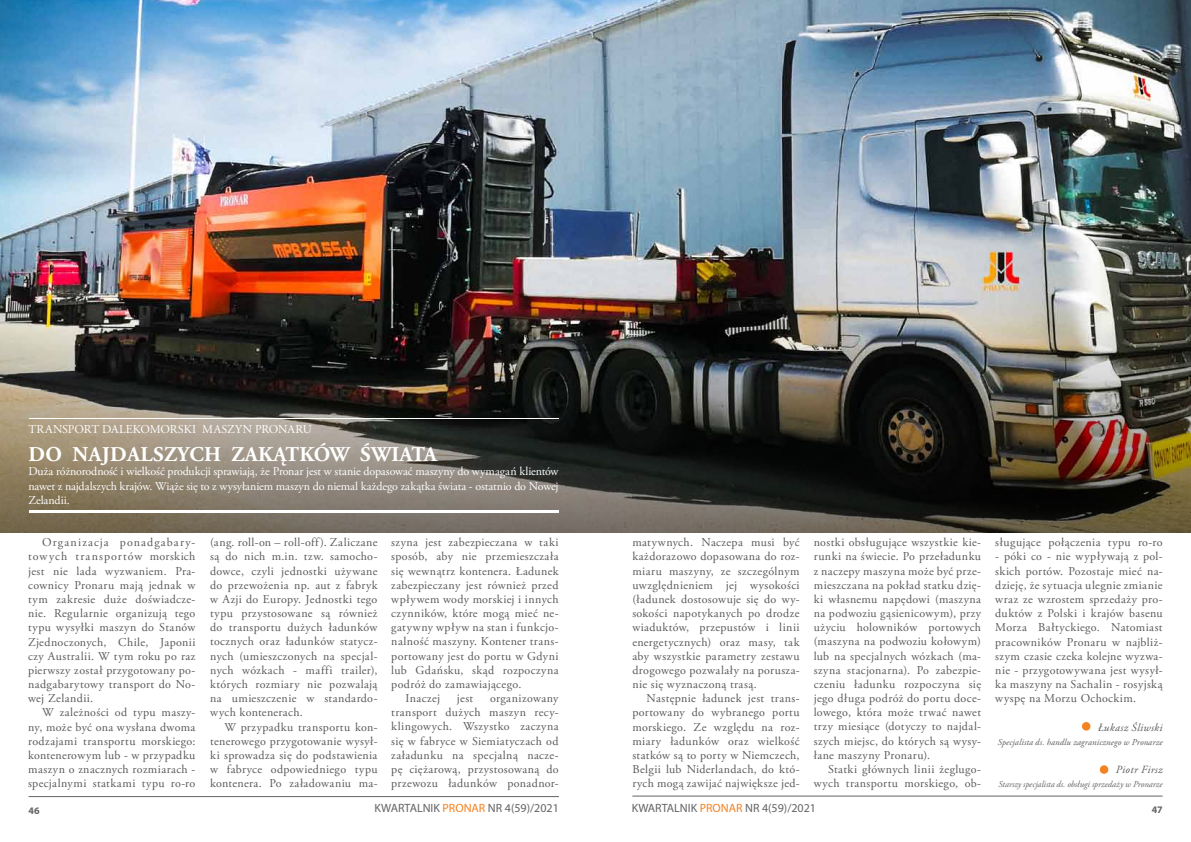
<style>
.page{position:relative;width:1191px;height:842px;background:#fff}
.page>*{position:absolute;margin:0;border:0;box-sizing:border-box;transform-origin:0 0}
.t1{font:700 21px "Adobe Garamond Pro";letter-spacing:.015em;color:#fff}
.t2{font:12px/14.2px "Adobe Garamond Pro";letter-spacing:.03em;color:#58595b;text-align:justify}
.t3{font:12px/14.2px "Adobe Garamond Pro";letter-spacing:-.01em;color:#fff;text-align:justify}
.t4{font:12px "Myriad Pro";color:#636466}
.t5{font:12px "Adobe Garamond Pro";letter-spacing:.03em;color:#fff}
.t6{font:12px "Adobe Garamond Pro";letter-spacing:.05em;color:#58595b}
.t7{font:italic 11px "Adobe Garamond Pro";letter-spacing:.03em;color:#58595b}
.t8{font:700 10px "Myriad Pro";color:#636466}
.t9{font:italic 9px "Adobe Garamond Pro";letter-spacing:-.005em;color:#636466}
.t10{font:italic 9px "Adobe Garamond Pro";letter-spacing:.01em;color:#58595b}
.s1{color:#f58220}
</style>
<div class="page">
<hr style="left:29px;top:796px;width:530px;height:1px;background:#636466">
<hr style="left:632px;top:795px;width:530px;height:1px;background:#636466">
<img style="left:0;top:0;width:1191px;height:305px">
<img style="left:0;top:305px;width:1191px;height:227px">
<hr style="left:29px;top:510px;width:529px;height:3px;background:#fff">
<hr style="left:29px;top:418px;width:529px;height:1px;background:#fff">
<div style="left:1082px;top:722px;width:8px;height:8px;background:#f58221;border-radius:50%"></div>
<svg style="left:1099px;top:765px;width:9px;height:9px"></svg>
<p class="t5" style="left:28px;top:422px;width:285px">Transport dalekomorski maszyn Pronaru</p>
<h1 class="t1" style="left:29px;top:442px;width:410px">DO NAJDALSZYCH ZAKĄTKÓW ŚWIATA</h1>
<p class="t3" style="left:28px;top:465px;width:532px">Duża różnorodność i wielkość produkcji sprawiają, że Pronar jest w stanie dopasować maszyny do wymagań klientów nawet z najdalszych krajów. Wiąże się to z wysyłaniem maszyn do niemal każdego zakątka świata - ostatnio do Nowej Zelandii.</p>
<p class="t2" style="left:28px;top:536px;width:169px;text-indent:14px">Organizacja ponadgabary&shy;towych transportów morskich jest nie lada wyzwaniem. Pra&shy;cownicy Pronaru mają jednak w tym zakresie duże doświadcze&shy;nie. Regularnie organizują tego typu wysyłki maszyn do Stanów Zjednoczonych, Chile, Japonii czy Australii. W tym roku po raz pierwszy został przygotowany po&shy;nadgabarytowy transport do No&shy;wej Zelandii.</p>
<p class="t2" style="left:28px;top:706px;width:169px;text-indent:14px">W zależności od typu maszy&shy;ny, może być ona wysłana dwoma rodzajami transportu morskiego: kontenerowym lub - w przypadku maszyn o znacznych rozmiarach - specjalnymi statkami typu ro-ro</p>
<p class="t2" style="left:210px;top:536px;width:169px">(ang. roll-on – roll-off). Zaliczane są do nich m.in. tzw. samocho&shy;dowce, czyli jednostki używane do przewożenia np. aut z fabryk w Azji do Europy. Jednostki tego typu przystosowane są również do transportu dużych ładunków tocznych oraz ładunków statycz&shy;nych (umieszczonych na specjal&shy;nych wózkach - maffi trailer), których rozmiary nie pozwalają na umieszczenie w standardo&shy;wych kontenerach.</p>
<p class="t2" style="left:210px;top:720px;width:169px;text-indent:14px">W przypadku transportu kon&shy;tenerowego przygotowanie wysył&shy;ki sprowadza się do podstawienia w fabryce odpowiedniego typu kontenera. Po załadowaniu ma-</p>
<p class="t2" style="left:391px;top:536px;width:169px">szyna jest zabezpieczana w taki</p>
<p class="t2" style="left:391px;top:550px;width:169px">sposób, aby nie przemieszczała</p>
<p class="t2" style="left:391px;top:564px;width:169px">się wewnątrz kontenera. Ładunek</p>
<p class="t2" style="left:391px;top:578px;width:169px">zabezpieczany jest również przed</p>
<p class="t2" style="left:391px;top:592px;width:169px">wpływem wody morskiej i innych</p>
<p class="t2" style="left:391px;top:607px;width:169px">czynników, które mogą mieć ne-</p>
<p class="t6" style="left:391px;top:620px;width:169px">gatywny wpływ na stan i funkcjo-</p>
<p class="t2" style="left:391px;top:635px;width:169px">nalność maszyny. Kontener trans-</p>
<p class="t2" style="left:391px;top:649px;width:169px">portowany jest do portu w Gdyni</p>
<p class="t2" style="left:391px;top:663px;width:169px">lub Gdańsku, skąd rozpoczyna</p>
<p class="t2" style="left:391px;top:677px;width:132px">podróż do zamawiającego.</p>
<p class="t2" style="left:405px;top:692px;width:36px">Inaczej</p>
<p class="t2" style="left:457px;top:692px;width:18px">jest</p>
<p class="t2" style="left:391px;top:692px;width:169px;text-indent:99px">organizowany transport dużych maszyn recy&shy;klingowych. Wszystko zaczyna się w fabryce w Siemiatyczach od załadunku na specjalną nacze&shy;pę ciężarową, przystosowaną do przewozu ładunków ponadnor-</p>
<p class="t2" style="left:632px;top:536px;width:169px">matywnych. Naczepa musi być każdorazowo dopasowana do roz&shy;miaru maszyny, ze szczególnym uwzględnieniem jej wysokości (ładunek dostosowuje się do wy&shy;sokości napotykanych po drodze wiaduktów, przepustów i linii energetycznych) oraz masy, tak aby wszystkie parametry zestawu drogowego pozwalały na porusza&shy;nie się wyznaczoną trasą.</p>
<p class="t2" style="left:632px;top:692px;width:169px;text-indent:14px">Następnie ładunek jest trans&shy;portowany do wybranego portu morskiego. Ze względu na roz&shy;miary ładunków oraz wielkość statków są to porty w Niemczech, Belgii lub Niderlandach, do któ&shy;rych mogą zawijać największe jed-</p>
<p class="t2" style="left:814px;top:536px;width:169px">nostki obsługujące wszystkie kie&shy;runki na świecie. Po przeładunku z naczepy maszyna może być prze&shy;mieszczana na pokład statku dzię&shy;ki własnemu napędowi (maszyna na podwoziu gąsienicowym), przy użyciu holowników portowych (maszyna na podwoziu kołowym) lub na specjalnych wózkach (ma&shy;szyna stacjonarna). Po zabezpie&shy;czeniu ładunku rozpoczyna się jego długa podróż do portu doce&shy;lowego, która może trwać nawet trzy miesiące (dotyczy to najdal&shy;szych miejsc, do których są wysy&shy;łane maszyny Pronaru).</p>
<p class="t2" style="left:814px;top:762px;width:169px;text-align:right">Statki głównych linii żeglugo&shy;wych transportu morskiego, ob-</p>
<p class="t2" style="left:995px;top:536px;width:169px">sługujące połączenia typu ro-ro</p>
<p class="t2" style="left:995px;top:550px;width:169px">- póki co - nie wypływają z pol&shy;skich portów. Pozostaje mieć na&shy;dzieję, że sytuacja ulegnie zmianie wraz ze wzrostem sprzedaży pro&shy;duktów z Polski i krajów basenu Morza Bałtyckiego. Natomiast pracowników Pronaru w najbliż&shy;szym czasie czeka kolejne wyzwa&shy;nie - przygotowywana jest wysył&shy;ka maszyny na Sachalin - rosyjską wyspę na Morzu Ochockim.</p>
<p class="t7" style="left:1097px;top:720px;width:66px">Łukasz Śliwski</p>
<p class="t10" style="left:997px;top:736px;width:166px">Specjalista ds. handlu zagranicznego w Pronarze</p>
<p class="t7" style="left:1115px;top:763px;width:48px">Piotr Firsz</p>
<p class="t9" style="left:998px;top:779px;width:166px">Starszy specjalista ds. obsługi sprzedaży w Pronarze</p>
<p class="t4" style="left:632px;top:801px;width:186px">KWARTALNIK <span class="s1">PRONAR</span> NR 4(59)/2021</p>
<p class="t8" style="left:29px;top:804px;width:13px">46</p>
<p class="t4" style="left:374px;top:801px;width:186px">KWARTALNIK <span class="s1">PRONAR</span> NR 4(59)/2021</p>
<p class="t8" style="left:1151px;top:803px;width:12px">47</p>
</div>
